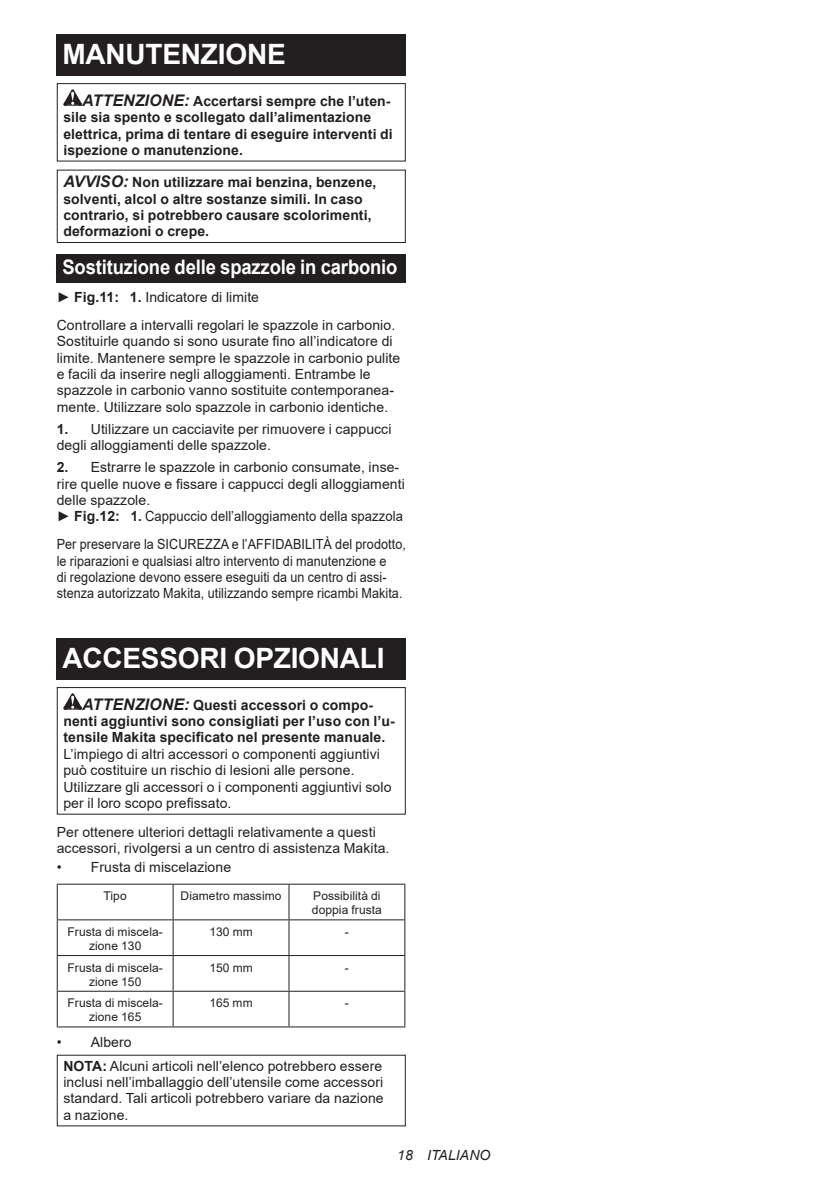
<style>
.page{position:relative;width:840px;height:1191px;background:#fff}
.page>*{position:absolute;margin:0;border:0;box-sizing:border-box;transform-origin:0 0}
.t1{font:700 28px "Arial";letter-spacing:-.01em;color:#fff}
.t2{font:700 20px "Arial";letter-spacing:-.01em;color:#fff;scale:.92 1}
.t3{font:14px/16.4px "Arial";letter-spacing:.005em;color:#231f20}
.t4{font:700 14px/16.4px "Arial";letter-spacing:.005em;color:#231f20}
.t5{font:14px/16.4px "Arial";letter-spacing:.005em;color:#231f20;scale:.9 1}
.t6{font:italic 14px "Arial";letter-spacing:.005em;color:#231f20}
.t7{font:12px/14px "Arial";letter-spacing:.005em;color:#231f20;text-align:center}
.s1{font-style:italic;font-size:16px}
.s2{font-weight:700}
</style>
<div class="page">
<div style="left:57px;top:34px;width:348px;height:41px;background:#231f20"></div>
<svg style="left:63px;top:89px;width:19px;height:17px"></svg>
<div style="left:57px;top:83px;width:348px;height:79px;border:1px solid #231f20"></div>
<div style="left:57px;top:170px;width:348px;height:73px;border:1px solid #231f20"></div>
<div style="left:57px;top:254px;width:348px;height:29px;background:#231f20"></div>
<div style="left:57px;top:638px;width:348px;height:41px;background:#231f20"></div>
<svg style="left:63px;top:693px;width:19px;height:16px"></svg>
<div style="left:57px;top:687px;width:348px;height:127px;border:1px solid #231f20"></div>
<hr style="left:57px;top:883px;width:116px;height:1px;background:#231f20">
<hr style="left:57px;top:884px;width:1px;height:35px;background:#231f20">
<hr style="left:173px;top:883px;width:116px;height:1px;background:#231f20">
<hr style="left:172px;top:884px;width:1px;height:35px;background:#231f20">
<hr style="left:289px;top:883px;width:116px;height:1px;background:#231f20">
<hr style="left:288px;top:884px;width:1px;height:35px;background:#231f20">
<hr style="left:404px;top:884px;width:1px;height:35px;background:#231f20">
<hr style="left:57px;top:919px;width:116px;height:1px;background:#231f20">
<hr style="left:57px;top:920px;width:1px;height:35px;background:#231f20">
<hr style="left:173px;top:919px;width:116px;height:1px;background:#231f20">
<hr style="left:172px;top:920px;width:1px;height:35px;background:#231f20">
<hr style="left:289px;top:919px;width:116px;height:1px;background:#231f20">
<hr style="left:288px;top:920px;width:1px;height:35px;background:#231f20">
<hr style="left:404px;top:920px;width:1px;height:35px;background:#231f20">
<hr style="left:57px;top:955px;width:116px;height:1px;background:#231f20">
<hr style="left:57px;top:956px;width:1px;height:34px;background:#231f20">
<hr style="left:173px;top:955px;width:116px;height:1px;background:#231f20">
<hr style="left:172px;top:956px;width:1px;height:34px;background:#231f20">
<hr style="left:289px;top:955px;width:116px;height:1px;background:#231f20">
<hr style="left:288px;top:956px;width:1px;height:34px;background:#231f20">
<hr style="left:404px;top:956px;width:1px;height:34px;background:#231f20">
<hr style="left:57px;top:990px;width:116px;height:1px;background:#231f20">
<hr style="left:57px;top:991px;width:1px;height:35px;background:#231f20">
<hr style="left:173px;top:990px;width:116px;height:1px;background:#231f20">
<hr style="left:172px;top:991px;width:1px;height:35px;background:#231f20">
<hr style="left:289px;top:990px;width:116px;height:1px;background:#231f20">
<hr style="left:288px;top:991px;width:1px;height:35px;background:#231f20">
<hr style="left:404px;top:991px;width:1px;height:35px;background:#231f20">
<hr style="left:57px;top:1026px;width:116px;height:1px;background:#231f20">
<hr style="left:173px;top:1026px;width:116px;height:1px;background:#231f20">
<hr style="left:289px;top:1026px;width:116px;height:1px;background:#231f20">
<h1 class="t1" style="left:62px;top:34px;width:225px">MANUTENZIONE</h1>
<p class="t4" style="left:63px;top:93px;width:330px;text-indent:19px"><span class="s1">ATTENZIONE:</span> Accertarsi sempre che l’uten&shy;sile sia spento e scollegato dall’alimentazione elettrica, prima di tentare di eseguire interventi di ispezione o manutenzione.</p>
<p class="t4" style="left:63px;top:174px;width:314px"><span class="s1">AVVISO:</span> Non utilizzare mai benzina, benzene, solventi, alcol o altre sostanze simili. In caso contrario, si potrebbero causare scolorimenti, deformazioni o crepe.</p>
<h2 class="t2" style="left:62px;top:253px;width:365px">Sostituzione delle spazzole in carbonio</h2>
<p class="t3" style="left:57px;top:283px;width:340px;line-height:27.8px">► <span class="s2">Fig.11: 1.</span> Indicatore di limite<br>Controllare a intervalli regolari le spazzole in carbonio.</p>
<p class="t3" style="left:57px;top:333px;width:345px">Sostituirle quando si sono usurate fino all’indicatore di limite. Mantenere sempre le spazzole in carbonio pulite e facili da inserire negli alloggiamenti. Entrambe le spazzole in carbonio vanno sostituite contemporanea&shy;mente. Utilizzare solo spazzole in carbonio identiche.</p>
<p class="t3" style="left:57px;top:420px;width:336px"><span class="s2">1.</span> Utilizzare un cacciavite per rimuovere i cappucci degli alloggiamenti delle spazzole.</p>
<p class="t3" style="left:57px;top:459px;width:349px"><span class="s2">2.</span> Estrarre le spazzole in carbonio consumate, inse&shy;rire quelle nuove e fissare i cappucci degli alloggiamenti delle spazzole.<br>► <span class="s2">Fig.12: 1.</span> Cappuccio dell’alloggiamento della spazzola</p>
<p class="t5" style="left:57px;top:536px;width:389px">Per preservare la SICUREZZA e l’AFFIDABILITÀ del prodotto, le riparazioni e qualsiasi altro intervento di manutenzione e<br>di regolazione devono essere eseguiti da un centro di assi&shy;stenza autorizzato Makita, utilizzando sempre ricambi Makita.</p>
<h1 class="t1" style="left:62px;top:638px;width:323px">ACCESSORI OPZIONALI</h1>
<p class="t4" style="left:63px;top:696px;width:333px;text-indent:19px"><span class="s1">ATTENZIONE:</span> Questi accessori o compo&shy;nenti aggiuntivi sono consigliati per l’uso con l’u&shy;tensile Makita specificato nel presente manuale.</p>
<p class="t3" style="left:63px;top:745px;width:329px">L’impiego di altri accessori o componenti aggiuntivi può costituire un rischio di lesioni alle persone.<br>Utilizzare gli accessori o i componenti aggiuntivi solo per il loro scopo prefissato.</p>
<p class="t3" style="left:57px;top:823px;width:334px">Per ottenere ulteriori dettagli relativamente a questi accessori, rivolgersi a un centro di assistenza Makita.</p>
<p class="t3" style="left:57px;top:859px;width:176px">• Frusta di miscelazione</p>
<p class="t7" style="left:104px;top:889px;width:25px">Tipo</p>
<p class="t7" style="left:180px;top:889px;width:102px">Diametro massimo</p>
<p class="t7" style="left:312px;top:889px;width:71px;text-align:left">Possibilità di doppia frusta</p>
<p class="t7" style="left:67px;top:924px;width:97px">Frusta di miscela&shy;zione 130</p>
<p class="t7" style="left:209px;top:924px;width:45px">130 mm</p>
<p class="t7" style="left:345px;top:924px;width:5px">-</p>
<p class="t7" style="left:67px;top:960px;width:97px">Frusta di miscela&shy;zione 150</p>
<p class="t7" style="left:209px;top:960px;width:45px">150 mm</p>
<p class="t7" style="left:345px;top:960px;width:5px">-</p>
<p class="t7" style="left:67px;top:996px;width:97px">Frusta di miscela&shy;zione 165</p>
<p class="t7" style="left:209px;top:996px;width:45px">165 mm</p>
<p class="t7" style="left:345px;top:996px;width:5px">-</p>
<p class="t3" style="left:63px;top:1029px;width:320px;line-height:23.8px;text-indent:-7px">• Albero<br><span class="s2">NOTA:</span> Alcuni articoli nell’elenco potrebbero essere</p>
<p class="t3" style="left:63px;top:1073px;width:321px;text-align:justify">inclusi nell’imballaggio dell’utensile come accessori standard. Tali articoli potrebbero variare da nazione a nazione.</p>
<p class="t6" style="left:397px;top:1146px;width:95px">18 ITALIANO</p>
</div>
